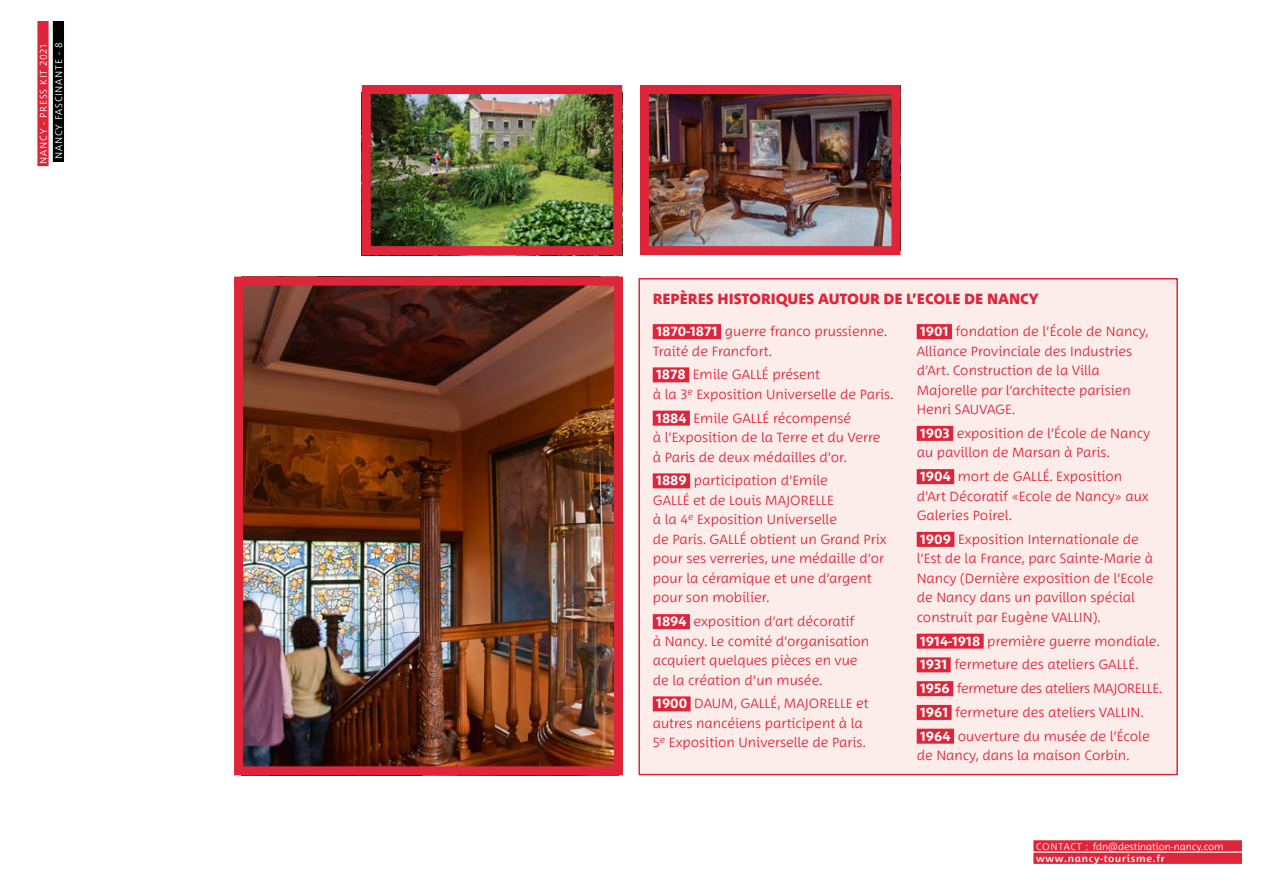
<style>
.page{position:relative;width:1263px;height:893px;background:#fff}
.page>*{position:absolute;margin:0;border:0;box-sizing:border-box;transform-origin:0 0}
.t1{font:800 15px "Between 3";color:#de253a}
.t2{font:300 13.5px/19.5px "Between 3";color:#de253a}
.t3{font:300 9.75px/15.5px "Between 3";letter-spacing:.08em;color:#fff;text-align:center}
.t4{font:300 9.75px "Between 3";color:#fff}
.t5{font:500 9.75px "Between 3";letter-spacing:.08em;color:#fff}
.s1{font-weight:700;color:#fff}
</style>
<div class="page">
<img style="left:37px;top:21px;width:1205px;height:843px">
<p class="t3" style="left:35px;top:163px;width:123px;rotate:-90deg">NANCY - PRESS KIT 2021<br>Nancy FASCINANTE - 8</p>
<p class="t1" style="left:653px;top:289px;width:387px">REPÈRES HISTORIQUES AUTOUR DE L’ECOLE DE NANCY</p>
<p class="t2" style="left:653px;top:321px;width:236px"><span class="s1">1870-1871</span> guerre franco prussienne.<br>Traité de Francfort.</p>
<p class="t2" style="left:653px;top:365px;width:243px"><span class="s1">1878</span> Emile GALLÉ présent<br>à la 3<sup>e</sup> Exposition Universelle de Paris.</p>
<p class="t2" style="left:653px;top:408px;width:229px"><span class="s1">1884</span> Emile GALLÉ récompensé<br>à l’Exposition de la Terre et du Verre à Paris de deux médailles d’or.</p>
<p class="t2" style="left:653px;top:471px;width:235px"><span class="s1">1889</span> participation d’Emile<br>GALLÉ et de Louis MAJORELLE<br>à la 4<sup>e</sup> Exposition Universelle<br>de Paris. GALLÉ obtient un Grand Prix pour ses verreries, une médaille d’or pour la céramique et une d’argent pour son mobilier.</p>
<p class="t2" style="left:653px;top:611px;width:218px"><span class="s1">1894</span> exposition d’art décoratif<br>à Nancy. Le comité d’organisation acquiert quelques pièces en vue de la création d’un musée.</p>
<p class="t2" style="left:653px;top:694px;width:217px"><span class="s1">1900</span> DAUM, GALLÉ, MAJORELLE et autres nancéiens participent à la<br>5<sup>e</sup> Exposition Universelle de Paris.</p>
<p class="t2" style="left:917px;top:321px;width:234px"><span class="s1">1901</span> fondation de l’École de Nancy,<br>Alliance Provinciale des Industries d’Art. Construction de la Villa<br>Majorelle par l’architecte parisien<br>Henri SAUVAGE.</p>
<p class="t2" style="left:917px;top:423px;width:235px"><span class="s1">1903</span> exposition de l’École de Nancy au pavillon de Marsan à Paris.</p>
<p class="t2" style="left:917px;top:466px;width:233px"><span class="s1">1904</span> mort de GALLÉ. Exposition d’Art Décoratif «Ecole de Nancy» aux<br>Galeries Poirel.</p>
<p class="t2" style="left:917px;top:529px;width:238px"><span class="s1">1909</span> Exposition Internationale de l’Est de la France, parc Sainte-Marie à Nancy (Dernière exposition de l’Ecole de Nancy dans un pavillon spécial construit par Eugène VALLIN).</p>
<p class="t2" style="left:920px;top:629px;width:244px;line-height:23.7px"><span class="s1">1914-1918</span> première guerre mondiale.<br><span class="s1">1931</span> fermeture des ateliers GALLÉ.<br><span class="s1">1956</span> fermeture des ateliers MAJORELLE.<br><span class="s1">1961</span> fermeture des ateliers VALLIN.<br><span class="s1">1964</span> ouverture du musée de l’École</p>
<p class="t2" style="left:917px;top:745px;width:215px">de Nancy, dans la maison Corbin.</p>
<p class="t4" style="left:1036px;top:840px;width:189px">CONTACT : fdn@destination-nancy.com</p>
<p class="t5" style="left:1036px;top:852px;width:130px">www.nancy-tourisme.fr</p>
</div>
